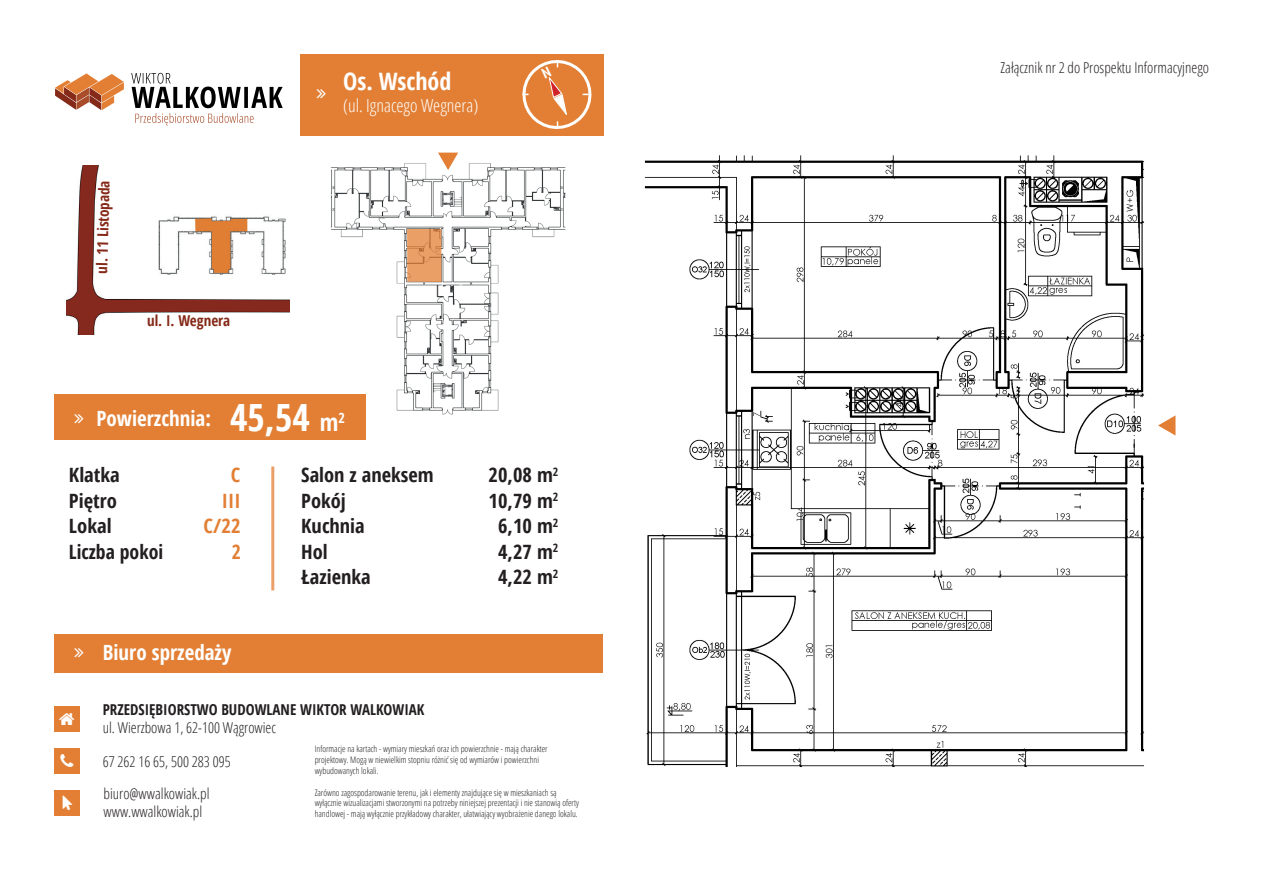
<style>
.page{position:relative;width:1263px;height:893px;background:#fff}
.page>*{position:absolute;margin:0;border:0;box-sizing:border-box;transform-origin:0 0}
.t1{font:700 condensed 24px "Open Sans";color:#fff}
.t2{font:700 condensed 21px "Open Sans";color:#fff}
.t3{font:700 condensed 19.8px "Open Sans";color:#231f20}
.t4{font:700 condensed 19.8px "Open Sans";color:#231f20;scale:1.04 1}
.t5{font:700 condensed 19.8px "Open Sans";color:#e27f34;scale:1.04 1}
.t6{font:700 condensed 19.8px "Open Sans";color:#e27f34}
.t7{font:300 condensed 18px "Open Sans";color:#fff}
.t8{font:300 condensed 15px/32.2px "Open Sans";color:#231f20}
.t9{font:700 condensed 15px "Open Sans";color:#231f20}
.t10{font:700 condensed 15px "Open Sans";color:#852918}
.t11{font:300 condensed 9px/10.8px "Open Sans";color:#231f20}
.s1{font-size:37.5px}
.s2{font-size:24px}
</style>
<div class="page">
<svg style="left:131px;top:73px;width:152px;height:52px"></svg>
<svg style="left:55px;top:73px;width:69px;height:37px"></svg>
<div style="left:54px;top:706px;width:26px;height:26px;background:#e27f34"></div>
<div style="left:54px;top:748px;width:26px;height:26px;background:#e27f34"></div>
<div style="left:54px;top:790px;width:26px;height:26px;background:#e27f34"></div>
<div style="left:54px;top:634px;width:549px;height:38px;background:#e27f34"></div>
<div style="left:301px;top:54px;width:303px;height:82px;background:#e27f34"></div>
<img style="left:67px;top:166px;width:223px;height:169px">
<img style="left:321px;top:163px;width:245px;height:252px">
<div style="left:54px;top:395px;width:312px;height:45px;background:#e27f34"></div>
<hr style="left:271px;top:466px;width:3px;height:124px;background:#e27f34">
<svg style="left:407px;top:229px;width:34px;height:53px;background:#e49a62"></svg>
<img style="left:644px;top:155px;width:500px;height:612px">
<svg style="left:1158px;top:415px;width:17px;height:21px"></svg>
<svg style="left:438px;top:153px;width:20px;height:17px"></svg>
<svg style="left:522px;top:60px;width:70px;height:69px"></svg>
<h3 class="t10" style="left:91px;top:273px;width:94px;rotate:-88deg">ul. 11 Listopada</h3>
<h3 class="t10" style="left:147px;top:310px;width:85px">ul. I. Wegnera</h3>
<h1 class="t1" style="left:343px;top:65px;width:110px">Os. Wschód</h1>
<h3 class="t7" style="left:343px;top:93px;width:137px">(ul. Ignacego Wegnera)</h3>
<h2 class="t2" style="left:97px;top:404px;width:250px">Powierzchnia: <span class="s1">45,54</span> <span class="s2">m</span><sup>2</sup></h2>
<h3 class="t4" style="left:69px;top:461px;width:51px">Klatka</h3>
<h3 class="t5" style="left:231px;top:461px;width:11px">C</h3>
<h3 class="t4" style="left:69px;top:487px;width:48px">Piętro</h3>
<h3 class="t5" style="left:222px;top:487px;width:19px">III</h3>
<h3 class="t4" style="left:69px;top:512px;width:43px">Lokal</h3>
<h3 class="t5" style="left:204px;top:512px;width:37px">C/22</h3>
<h3 class="t3" style="left:69px;top:538px;width:96px">Liczba pokoi</h3>
<h3 class="t6" style="left:232px;top:538px;width:11px">2</h3>
<h2 class="t2" style="left:103px;top:637px;width:130px">Biuro sprzedaży</h2>
<h3 class="t3" style="left:301px;top:461px;width:134px">Salon z aneksem</h3>
<h3 class="t3" style="left:489px;top:461px;width:71px">20,08 m<sup>2</sup></h3>
<h3 class="t3" style="left:301px;top:487px;width:46px">Pokój</h3>
<h3 class="t3" style="left:489px;top:487px;width:71px">10,79 m<sup>2</sup></h3>
<h3 class="t3" style="left:301px;top:512px;width:65px">Kuchnia</h3>
<h3 class="t3" style="left:498px;top:512px;width:62px">6,10 m<sup>2</sup></h3>
<h3 class="t3" style="left:301px;top:538px;width:28px">Hol</h3>
<h3 class="t3" style="left:498px;top:538px;width:62px">4,27 m<sup>2</sup></h3>
<h3 class="t3" style="left:301px;top:563px;width:71px">Łazienka</h3>
<h3 class="t3" style="left:498px;top:563px;width:62px">4,22 m<sup>2</sup></h3>
<h3 class="t9" style="left:103px;top:699px;width:323px">PRZEDSIĘBIORSTWO BUDOWLANE WIKTOR WALKOWIAK</h3>
<h3 class="t8" style="left:103px;top:711px;width:175px">ul. Wierzbowa 1, 62-100 Wągrowiec</h3>
<h3 class="t8" style="left:103px;top:745px;width:129px">67 262 16 65, 500 283 095 biuro@wwalkowiak.pl</h3>
<h3 class="t8" style="left:104px;top:795px;width:100px">www.wwalkowiak.pl</h3>
<p class="t11" style="left:315px;top:743px;width:235px">Informacje na kartach - wymiary mieszkań oraz ich powierzchnie - mają charakter projektowy. Mogą w niewielkim stopniu różnić się od wymiarów i powierzchni wybudowanych lokali.</p>
<p class="t11" style="left:315px;top:786px;width:266px">Zarówno zagospodarowanie terenu, jak i elementy znajdujące się w mieszkaniach są wyłącznie wizualizacjami stworzonymi na potrzeby niniejszej prezentacji i nie stanowią oferty handlowej - mają wyłącznie przykładowy charakter, ułatwiający wyobrażenie danego lokalu.</p>
<h3 class="t8" style="left:1000px;top:51px;width:210px">Załącznik nr 2 do Prospektu Informacyjnego</h3>
</div>
